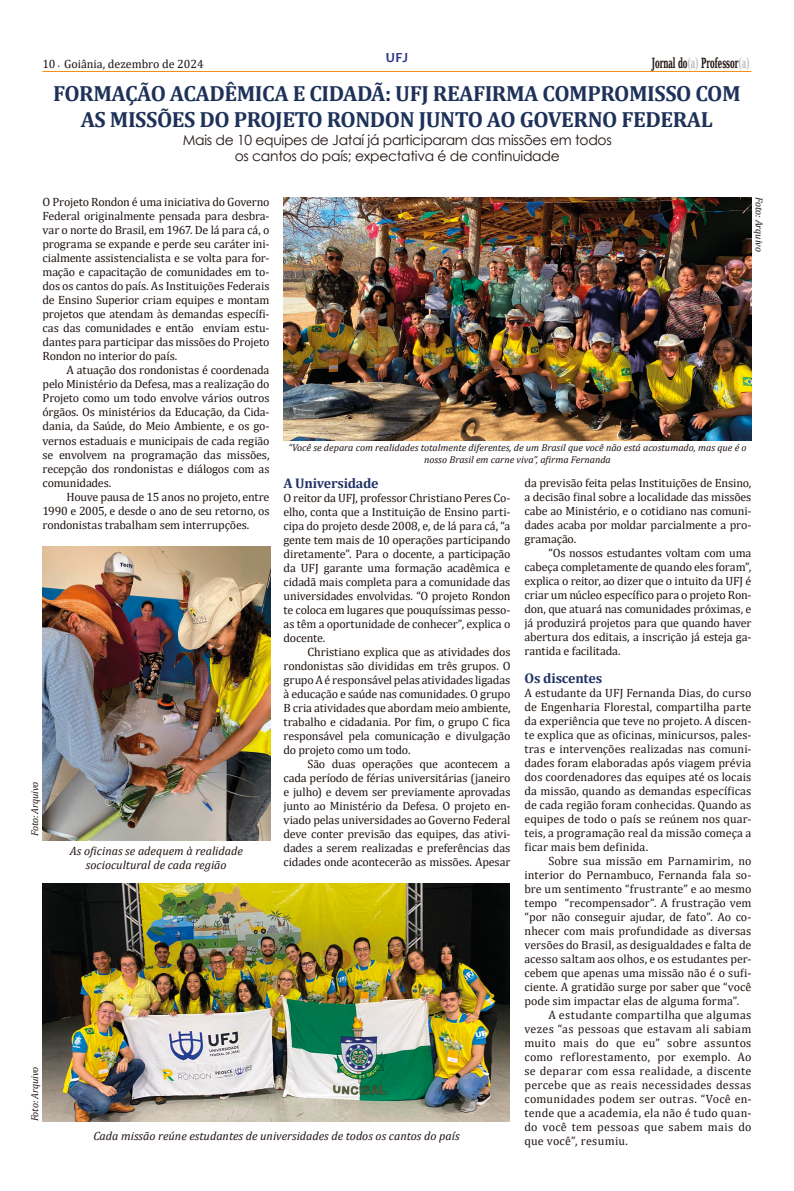
<style>
.page{position:relative;width:794px;height:1191px;background:#fff}
.page>*{position:absolute;margin:0;border:0;box-sizing:border-box;transform-origin:0 0}
.t1{font:700 22px/26px "Cambria";letter-spacing:-.02em;color:#1d3159;text-align:center}
.t2{font:14px/16px "Century Gothic";letter-spacing:-.02em;color:#1f1411;text-align:center}
.Texto{font:700 14px "Cambria";letter-spacing:-.015em;color:#233465}
.t3{font:700 14px "DejaVu Serif";color:#1f1411;scale:.5 1}
.t4{font:700 14px "Candara";color:#2f3689}
.Texto-2{font:12px/14px "Cambria";letter-spacing:-.005em;color:#1f1411;text-align:justify}
.t5{font:italic 12px "Cambria";color:#1f1411}
.Olho{font:italic 10px/12px "Cambria";color:#1f1411;text-align:center}
.s1{font-family:"Minion Pro"}
.s2{color:#bebebe}
</style>
<div class="page">
<hr style="left:43px;top:71px;width:708px;height:1px;background:#f28e11">
<img style="left:43px;top:547px;width:227px;height:294px">
<img style="left:43px;top:883px;width:466px;height:238px">
<img style="left:284px;top:197px;width:467px;height:244px">
<p class="t4" style="left:386px;top:49px;width:24px">UFJ</p>
<p class="Texto-2" style="left:43px;top:57px;width:163px">10 <span class="s1">∙</span> Goiânia, dezembro de 2024</p>
<p class="t3" style="left:651px;top:52px;width:198px">Jornal do<span class="s2">(a)</span> Professor<span class="s2">(a)</span></p>
<p class="t1" style="left:53px;top:80px;width:689px">FORMAÇÃO ACADÊMICA E CIDADÃ: UFJ REAFIRMA COMPROMISSO COM<br>AS MISSÕES DO PROJETO RONDON JUNTO AO GOVERNO FEDERAL</p>
<p class="t2" style="left:183px;top:131px;width:430px">Mais de 10 equipes de Jataí já participaram das missões em todos os cantos do país; expectativa é de continuidade</p>
<p class="Olho" style="left:765px;top:197px;width:56px;rotate:90deg">Foto: Arquivo</p>
<p class="Texto-2" style="left:43px;top:195px;width:228px">O Projeto Rondon é uma iniciativa do Governo Federal originalmente pensada para desbra&shy;var o norte do Brasil, em 1967. De lá para cá, o programa se expande e perde seu caráter ini&shy;cialmente assistencialista e se volta para for&shy;mação e capacitação de comunidades em to&shy;dos os cantos do país. As Instituições Federais de Ensino Superior criam equipes e montam projetos que atendam às demandas específi&shy;cas das comunidades e então enviam estu&shy;dantes para participar das missões do Projeto Rondon no interior do país.</p>
<p class="Texto-2" style="left:43px;top:363px;width:228px;text-indent:24px">A atuação dos rondonistas é coordenada pelo Ministério da Defesa, mas a realização do Projeto como um todo envolve vários outros órgãos. Os ministérios da Educação, da Cida&shy;dania, da Saúde, do Meio Ambiente, e os go&shy;vernos estaduais e municipais de cada região se envolvem na programação das missões, recepção dos rondonistas e diálogos com as comunidades.</p>
<p class="Texto-2" style="left:43px;top:489px;width:228px;text-indent:24px">Houve pausa de 15 anos no projeto, entre 1990 e 2005, e desde o ano de seu retorno, os rondonistas trabalham sem interrupções.</p>
<p class="Olho" style="left:288px;top:441px;width:459px">“Você se depara com realidades totalmente diferentes, de um Brasil que você não está acostumado, mas que é o nosso Brasil em carne viva”, afirma Fernanda</p>
<p class="Texto-2" style="left:524px;top:475px;width:228px">da previsão feita pelas Instituições de Ensino, a decisão final sobre a localidade das missões cabe ao Ministério, e o cotidiano nas comuni&shy;dades acaba por moldar parcialmente a pro&shy;gramação.</p>
<p class="Texto-2" style="left:524px;top:545px;width:228px;text-indent:24px">“Os nossos estudantes voltam com uma cabeça completamente de quando eles foram”, explica o reitor, ao dizer que o intuito da UFJ é criar um núcleo específico para o projeto Ron&shy;don, que atuará nas comunidades próximas, e já produzirá projetos para que quando haver abertura dos editais, a inscrição já esteja ga&shy;rantida e facilitada.</p>
<p class="Texto" style="left:524px;top:668px;width:79px">Os discentes</p>
<p class="Texto-2" style="left:524px;top:685px;width:228px">A estudante da UFJ Fernanda Dias, do curso de Engenharia Florestal, compartilha parte da experiência que teve no projeto. A discen&shy;te explica que as oficinas, minicursos, pales&shy;tras e intervenções realizadas nas comuni&shy;dades foram elaboradas após viagem prévia dos coordenadores das equipes até os locais da missão, quando as demandas específicas de cada região foram conhecidas. Quando as equipes de todo o país se reúnem nos quar&shy;teis, a programação real da missão começa a ficar mais bem definida.</p>
<p class="Texto-2" style="left:524px;top:853px;width:228px;text-indent:24px">Sobre sua missão em Parnamirim, no interior do Pernambuco, Fernanda fala so&shy;bre um sentimento “frustrante” e ao mesmo tempo “recompensador”. A frustração vem “por não conseguir ajudar, de fato”. Ao co&shy;nhecer com mais profundidade as diversas versões do Brasil, as desigualdades e falta de acesso saltam aos olhos, e os estudantes per&shy;cebem que apenas uma missão não é o sufi&shy;ciente. A gratidão surge por saber que “você pode sim impactar elas de alguma forma”.</p>
<p class="Texto-2" style="left:524px;top:1007px;width:228px;text-indent:24px">A estudante compartilha que algumas vezes “as pessoas que estavam ali sabiam muito mais do que eu” sobre assuntos como reflorestamento, por exemplo. Ao se deparar com essa realidade, a discente percebe que as reais necessidades dessas comunidades podem ser outras. “Você en&shy;tende que a academia, ela não é tudo quan&shy;do você tem pessoas que sabem mais do que você”, resumiu.</p>
<p class="Texto" style="left:283px;top:473px;width:97px">A Universidade</p>
<p class="Texto-2" style="left:283px;top:491px;width:228px">O reitor da UFJ, professor Christiano Peres Co&shy;elho, conta que a Instituição de Ensino parti&shy;cipa do projeto desde 2008, e, de lá para cá, “a gente tem mais de 10 operações participando diretamente”. Para o docente, a participação da UFJ garante uma formação acadêmica e cidadã mais completa para a comunidade das universidades envolvidas. “O projeto Rondon te coloca em lugares que pouquíssimas pesso&shy;as têm a oportunidade de conhecer”, explica o docente.</p>
<p class="Texto-2" style="left:283px;top:645px;width:228px;text-indent:24px">Christiano explica que as atividades dos rondonistas são divididas em três grupos. O grupo A é responsável pelas atividades ligadas à educação e saúde nas comunidades. O grupo B cria atividades que abordam meio ambiente, trabalho e cidadania. Por fim, o grupo C fica responsável pela comunicação e divulgação do projeto como um todo.</p>
<p class="Texto-2" style="left:283px;top:757px;width:228px;text-indent:24px">São duas operações que acontecem a cada período de férias universitárias (janeiro e julho) e devem ser previamente aprovadas junto ao Ministério da Defesa. O projeto en&shy;viado pelas universidades ao Governo Federal deve conter previsão das equipes, das ativi&shy;dades a serem realizadas e preferências das cidades onde acontecerão as missões. Apesar</p>
<p class="Olho" style="left:28px;top:836px;width:56px;rotate:-90deg">Foto: Arquivo</p>
<p class="t5" style="left:70px;top:842px;width:175px">As oficinas se adequem à realidade</p>
<p class="t5" style="left:86px;top:856px;width:142px">sociocultural de cada região</p>
<p class="Olho" style="left:28px;top:1121px;width:56px;rotate:-90deg">Foto: Arquivo</p>
<p class="t5" style="left:93px;top:1127px;width:368px">Cada missão reúne estudantes de universidades de todos os cantos do país</p>
</div>
